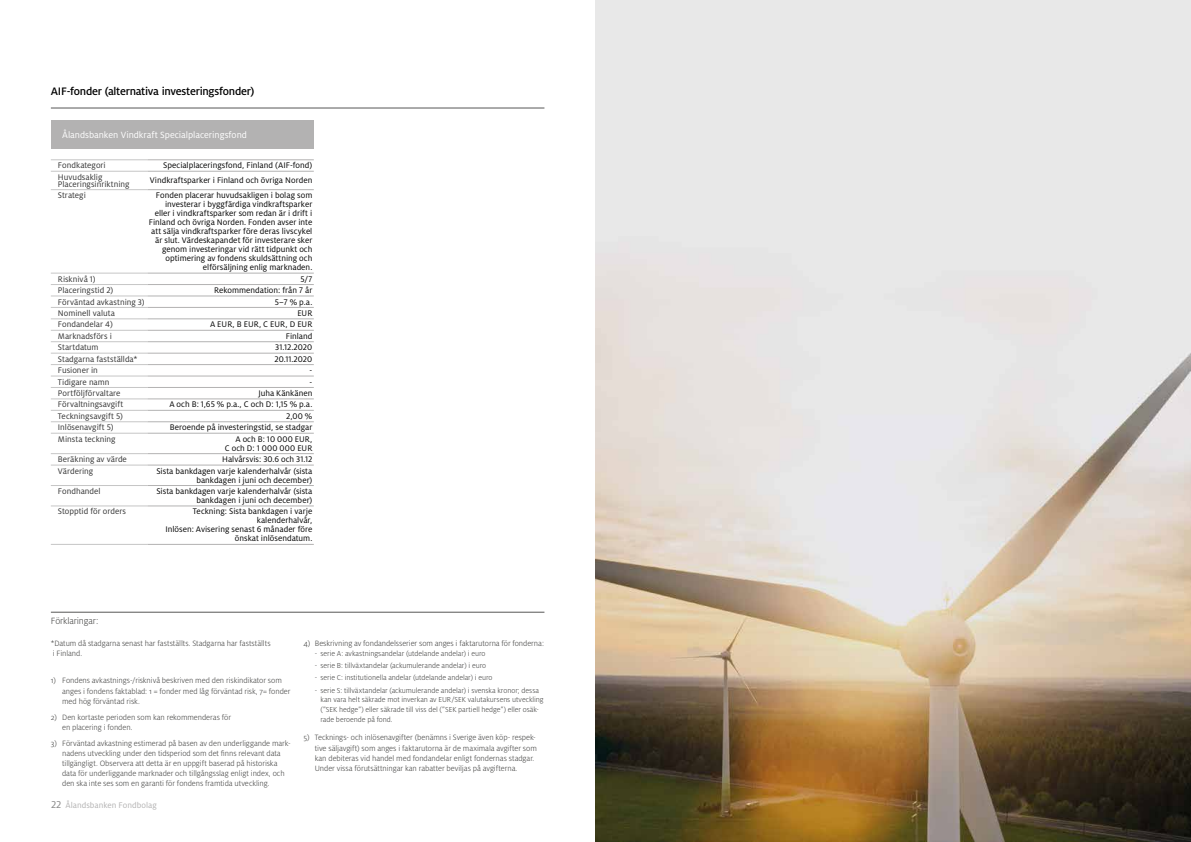
<style>
.page{position:relative;width:1191px;height:842px;background:#fff}
.page>*{position:absolute;margin:0;border:0;box-sizing:border-box;transform-origin:0 0}
.t1{font:500 12px "Milo OT";letter-spacing:-.02em;color:#000}
.t2{font:10px "Milo OT";letter-spacing:-.005em;color:#fff}
.t3{font:300 10px "Milo OT";letter-spacing:-.01em;color:#3c3c3b}
.t4{font:9px/9px "Milo OT";color:#000;text-align:right}
.t5{font:9px/7px "Milo OT";color:#333}
.t6{font:9px "Milo OT";color:#b3b2b2}
.t7{font:300 8.5px/10.2px "Milo OT";letter-spacing:-.005em;color:#3c3c3b}
.t8{font:300 8px/9.6px "Milo OT";letter-spacing:-.005em;color:#3c3c3b}
.s1{font-size:11px;color:#878787}
</style>
<div class="page">
<hr style="left:51px;top:108px;width:493px;height:1px;background:#575756">
<hr style="left:51px;top:612px;width:493px;height:1px;background:#575756">
<div style="left:51px;top:120px;width:263px;height:28px;background:#b3b2b2"></div>
<hr style="left:51px;top:160px;width:96px;height:1px;background:#c6c6c6">
<hr style="left:51px;top:171px;width:96px;height:1px;background:#c6c6c6">
<hr style="left:51px;top:189px;width:96px;height:1px;background:#c6c6c6">
<hr style="left:51px;top:273px;width:96px;height:1px;background:#c6c6c6">
<hr style="left:51px;top:284px;width:96px;height:1px;background:#c6c6c6">
<hr style="left:51px;top:296px;width:96px;height:1px;background:#c6c6c6">
<hr style="left:51px;top:307px;width:96px;height:1px;background:#c6c6c6">
<hr style="left:51px;top:319px;width:96px;height:1px;background:#c6c6c6">
<hr style="left:51px;top:330px;width:96px;height:1px;background:#c6c6c6">
<hr style="left:51px;top:342px;width:96px;height:1px;background:#c6c6c6">
<hr style="left:51px;top:353px;width:96px;height:1px;background:#c6c6c6">
<hr style="left:51px;top:364px;width:96px;height:1px;background:#c6c6c6">
<hr style="left:51px;top:376px;width:96px;height:1px;background:#c6c6c6">
<hr style="left:51px;top:387px;width:96px;height:1px;background:#c6c6c6">
<hr style="left:51px;top:399px;width:96px;height:1px;background:#c6c6c6">
<hr style="left:51px;top:410px;width:96px;height:1px;background:#c6c6c6">
<hr style="left:51px;top:422px;width:96px;height:1px;background:#c6c6c6">
<hr style="left:51px;top:433px;width:96px;height:1px;background:#c6c6c6">
<hr style="left:51px;top:453px;width:96px;height:1px;background:#c6c6c6">
<hr style="left:51px;top:465px;width:96px;height:1px;background:#c6c6c6">
<hr style="left:51px;top:485px;width:96px;height:1px;background:#c6c6c6">
<hr style="left:51px;top:506px;width:96px;height:1px;background:#c6c6c6">
<hr style="left:51px;top:544px;width:96px;height:1px;background:#c6c6c6">
<hr style="left:147px;top:160px;width:167px;height:1px;background:#b3b2b2">
<hr style="left:147px;top:171px;width:167px;height:1px;background:#b3b2b2">
<hr style="left:147px;top:189px;width:167px;height:1px;background:#b3b2b2">
<hr style="left:147px;top:273px;width:167px;height:1px;background:#b3b2b2">
<hr style="left:147px;top:284px;width:167px;height:1px;background:#b3b2b2">
<hr style="left:147px;top:296px;width:167px;height:1px;background:#b3b2b2">
<hr style="left:147px;top:307px;width:167px;height:1px;background:#b3b2b2">
<hr style="left:147px;top:319px;width:167px;height:1px;background:#b3b2b2">
<hr style="left:147px;top:330px;width:167px;height:1px;background:#b3b2b2">
<hr style="left:147px;top:342px;width:167px;height:1px;background:#b3b2b2">
<hr style="left:147px;top:353px;width:167px;height:1px;background:#b3b2b2">
<hr style="left:147px;top:364px;width:167px;height:1px;background:#b3b2b2">
<hr style="left:147px;top:376px;width:167px;height:1px;background:#b3b2b2">
<hr style="left:147px;top:387px;width:167px;height:1px;background:#b3b2b2">
<hr style="left:147px;top:399px;width:167px;height:1px;background:#b3b2b2">
<hr style="left:147px;top:410px;width:167px;height:1px;background:#b3b2b2">
<hr style="left:147px;top:422px;width:167px;height:1px;background:#b3b2b2">
<hr style="left:147px;top:433px;width:167px;height:1px;background:#b3b2b2">
<hr style="left:147px;top:453px;width:167px;height:1px;background:#b3b2b2">
<hr style="left:147px;top:465px;width:167px;height:1px;background:#b3b2b2">
<hr style="left:147px;top:485px;width:167px;height:1px;background:#b3b2b2">
<hr style="left:147px;top:506px;width:167px;height:1px;background:#b3b2b2">
<hr style="left:147px;top:544px;width:167px;height:1px;background:#b3b2b2">
<img style="left:595px;top:0;width:596px;height:842px">
<h1 class="t1" style="left:51px;top:84px;width:205px">AIF-fonder (alternativa investeringsfonder)</h1>
<p class="t2" style="left:62px;top:129px;width:186px">Ålandsbanken Vindkraft Specialplaceringsfond</p>
<p class="t5" style="left:58px;top:162px;width:49px">Fondkategori</p>
<p class="t4" style="left:163px;top:161px;width:151px">Specialplaceringsfond, Finland (AIF-fond)</p>
<p class="t5" style="left:58px;top:173px;width:73px">Huvudsaklig<br>Placeringsinriktning</p>
<p class="t4" style="left:150px;top:176px;width:164px">Vindkraftsparker i Finland och övriga Norden</p>
<p class="t5" style="left:58px;top:192px;width:29px">Strategi</p>
<p class="t4" style="left:149px;top:191px;width:165px">Fonden placerar huvudsakligen i bolag som investerar i byggfärdiga vindkraftsparker eller i vindkraftsparker som redan är i drift i Finland och övriga Norden. Fonden avser inte att sälja vindkraftsparker före deras livscykel är slut. Värdeskapandet för investerare sker genom investeringar vid rätt tidpunkt och optimering av fondens skuldsättning och elförsäljning enlig marknaden.</p>
<p class="t5" style="left:58px;top:275px;width:39px">Risknivå 1)</p>
<p class="t4" style="left:300px;top:274px;width:13px">5/7</p>
<p class="t5" style="left:58px;top:287px;width:57px">Placeringstid 2)</p>
<p class="t4" style="left:214px;top:286px;width:100px">Rekommendation: från 7 år</p>
<p class="t5" style="left:58px;top:298px;width:88px">Förväntad avkastning 3)</p>
<p class="t4" style="left:275px;top:297px;width:39px">5–7 % p.a.</p>
<p class="t5" style="left:58px;top:310px;width:58px">Nominell valuta</p>
<p class="t4" style="left:297px;top:309px;width:17px">EUR</p>
<p class="t5" style="left:58px;top:321px;width:56px">Fondandelar 4)</p>
<p class="t4" style="left:210px;top:320px;width:104px">A EUR, B EUR, C EUR, D EUR</p>
<p class="t5" style="left:58px;top:332px;width:55px">Marknadsförs i</p>
<p class="t4" style="left:286px;top:331px;width:28px">Finland</p>
<p class="t5" style="left:58px;top:344px;width:42px">Startdatum</p>
<p class="t4" style="left:275px;top:343px;width:39px">31.12.2020</p>
<p class="t5" style="left:58px;top:355px;width:81px">Stadgarna fastställda*</p>
<p class="t4" style="left:274px;top:354px;width:39px">20.11.2020</p>
<p class="t5" style="left:58px;top:367px;width:42px">Fusioner in</p>
<p class="t4" style="left:309px;top:366px;width:4px">-</p>
<p class="t5" style="left:58px;top:378px;width:53px">Tidigare namn</p>
<p class="t4" style="left:309px;top:377px;width:4px">-</p>
<p class="t5" style="left:58px;top:390px;width:64px">Portföljförvaltare</p>
<p class="t4" style="left:258px;top:389px;width:56px">Juha Känkänen</p>
<p class="t5" style="left:58px;top:401px;width:67px">Förvaltningsavgift</p>
<p class="t4" style="left:169px;top:400px;width:145px">A och B: 1,65 % p.a., C och D: 1,15 % p.a.</p>
<p class="t5" style="left:58px;top:412px;width:67px">Teckningsavgift 5)</p>
<p class="t4" style="left:286px;top:411px;width:28px">2,00 %</p>
<p class="t5" style="left:58px;top:424px;width:57px">Inlösenavgift 5)</p>
<p class="t4" style="left:170px;top:423px;width:144px">Beroende på investeringstid, se stadgar</p>
<p class="t5" style="left:58px;top:435px;width:59px">Minsta teckning</p>
<p class="t4" style="left:225px;top:434px;width:89px">A och B: 10 000 EUR,<br>C och D: 1 000 000 EUR</p>
<p class="t5" style="left:58px;top:456px;width:71px">Beräkning av värde</p>
<p class="t4" style="left:222px;top:455px;width:92px">Halvårsvis: 30.6 och 31.12</p>
<p class="t5" style="left:58px;top:467px;width:37px">Värdering</p>
<p class="t4" style="left:156px;top:466px;width:157px">Sista bankdagen varje kalenderhalvår (sista bankdagen i juni och december)</p>
<p class="t5" style="left:58px;top:488px;width:44px">Fondhandel</p>
<p class="t4" style="left:156px;top:487px;width:157px">Sista bankdagen varje kalenderhalvår (sista bankdagen i juni och december)</p>
<p class="t5" style="left:58px;top:508px;width:70px">Stopptid för orders</p>
<p class="t4" style="left:165px;top:507px;width:148px">Teckning: Sista bankdagen i varje kalenderhalvår,<br>Inlösen: Avisering senast 6 månader före önskat inlösendatum.</p>
<p class="t3" style="left:51px;top:616px;width:49px">Förklaringar:</p>
<p class="t7" style="left:51px;top:638px;width:221px">*Datum då stadgarna senast har fastställts. Stadgarna har fastställts i Finland.</p>
<p class="t7" style="left:62px;top:676px;width:230px;text-indent:-11px">1) Fondens avkastnings-/risknivå beskriven med den riskindikator som anges i fondens faktablad: 1 = fonder med låg förväntad risk, 7= fonder med hög förväntad risk.</p>
<p class="t7" style="left:62px;top:712px;width:170px;text-indent:-11px">2) Den kortaste perioden som kan rekommenderas för en placering i fonden.</p>
<p class="t7" style="left:62px;top:738px;width:230px;text-indent:-11px">3) Förväntad avkastning estimerad på basen av den underliggande mark&shy;nadens utveckling under den tidsperiod som det finns relevant data tillgängligt. Observera att detta är en uppgift baserad på historiska data för underliggande marknader och tillgångsslag enligt index, och den ska inte ses som en garanti för fondens framtida utveckling.</p>
<p class="t6" style="left:51px;top:800px;width:107px"><span class="s1">22</span> Ålandsbanken Fondbolag</p>
<p class="t7" style="left:303px;top:638px;width:242px">4) Beskrivning av fondandelsserier som anges i faktarutorna för fonderna:</p>
<p class="t8" style="left:315px;top:648px;width:172px">- serie A: avkastningsandelar (utdelande andelar) i euro</p>
<p class="t8" style="left:315px;top:661px;width:173px">- serie B: tillväxtandelar (ackumulerande andelar) i euro</p>
<p class="t8" style="left:315px;top:673px;width:179px">- serie C: institutionella andelar (utdelande andelar) i euro</p>
<p class="t8" style="left:320px;top:686px;width:225px;text-indent:-6px">- serie S: tillväxtandelar (ackumulerande andelar) i svenska kronor; dessa kan vara helt säkrade mot inverkan av EUR/SEK valutakursens utveckling (”SEK hedge”) eller säkrade till viss del (”SEK partiell hedge”) eller osäk&shy;rade beroende på fond.</p>
<p class="t7" style="left:315px;top:733px;width:224px;text-indent:-11px">5) Tecknings- och inlösenavgifter (benämns i Sverige även köp- respek&shy;tive säljavgift) som anges i faktarutorna är de maximala avgifter som kan debiteras vid handel med fondandelar enligt fondernas stadgar.<br>Under vissa förutsättningar kan rabatter beviljas på avgifterna.</p>
</div>
